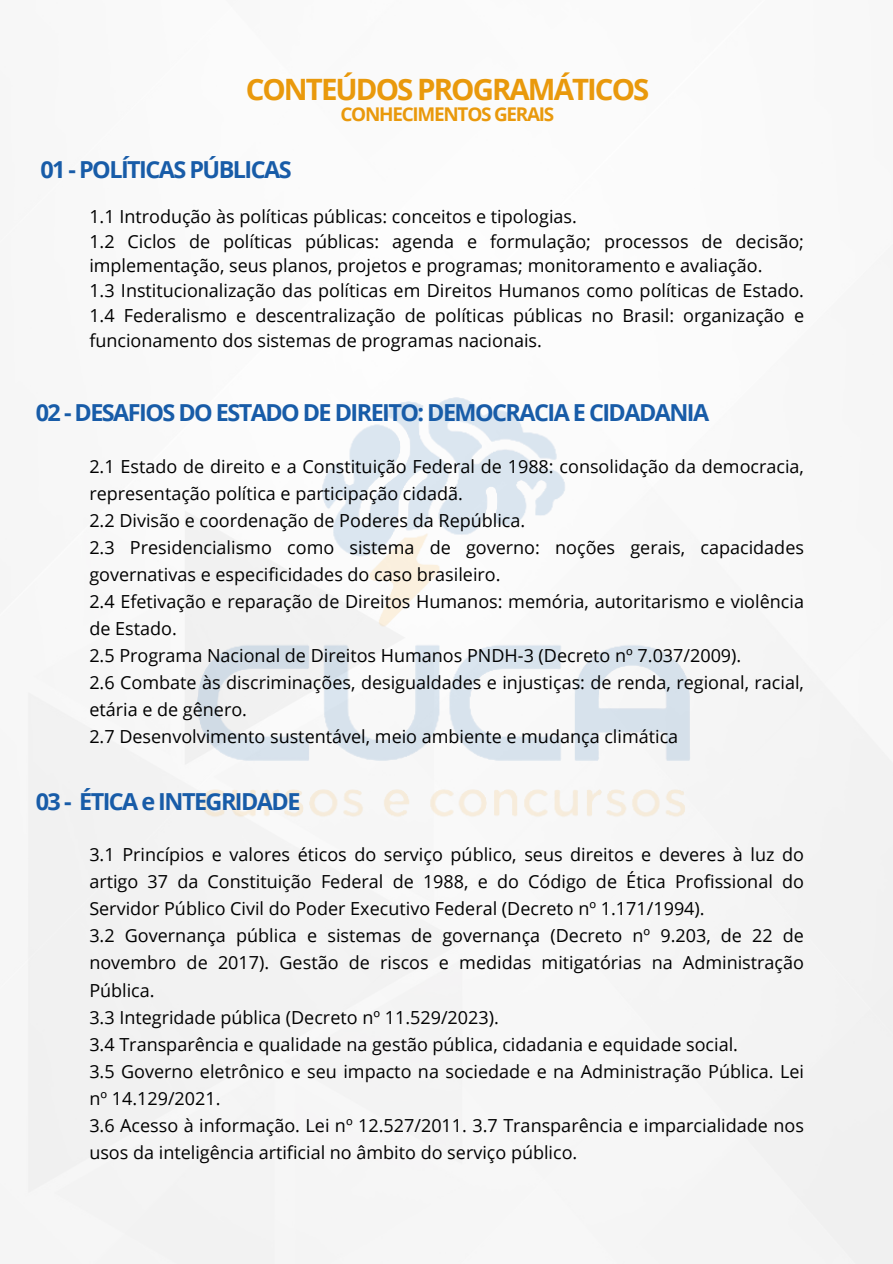
<style>
.page{position:relative;width:893px;height:1264px;background:#fff}
.page>*{position:absolute;margin:0;border:0;box-sizing:border-box;transform-origin:0 0}
.t1{font:700 29.4px "Open Sans";letter-spacing:-.065em;color:#e9990c}
.t2{font:700 23.4px "Open Sans";letter-spacing:-.065em;color:#185ca8}
.t3{font:700 18.9px "Open Sans";letter-spacing:-.065em;color:#e9990c}
.t4{font:18px/27px "Open Sans";color:#000}
</style>
<div class="page">
<img style="left:0;top:325px;width:892px;height:613px">
<p class="t1" style="left:246px;top:69px;width:405px">CONTEÚDOS PROGRAMÁTICOS</p>
<p class="t3" style="left:340px;top:101px;width:215px">CONHECIMENTOS GERAIS</p>
<p class="t2" style="left:40px;top:153px;width:253px">01 - POLÍTICAS PÚBLICAS</p>
<p class="t4" style="left:89px;top:202px;width:489px">1.1 Introdução às políticas públicas: conceitos e tipologias.</p>
<p class="t4" style="left:89px;top:228px;width:716px;line-height:24.8px">1.2 Ciclos de políticas públicas: agenda e formulação; processos de decisão; implementação, seus planos, projetos e programas; monitoramento e avaliação.</p>
<p class="t4" style="left:89px;top:278px;width:716px;line-height:24.8px;text-align:justify">1.3 Institucionalização das políticas em Direitos Humanos como políticas de Estado.<br>1.4 Federalismo e descentralização de políticas públicas no Brasil: organização e funcionamento dos sistemas de programas nacionais.</p>
<p class="t2" style="left:36px;top:396px;width:675px">02 - DESAFIOS DO ESTADO DE DIREITO: DEMOCRACIA E CIDADANIA</p>
<p class="t4" style="left:89px;top:452px;width:716px">2.1 Estado de direito e a Constituição Federal de 1988: consolidação da democracia, representação política e participação cidadã.</p>
<p class="t4" style="left:89px;top:506px;width:437px">2.2 Divisão e coordenação de Poderes da República.</p>
<p class="t4" style="left:89px;top:533px;width:716px">2.3 Presidencialismo como sistema de governo: noções gerais, capacidades governativas e especificidades do caso brasileiro.</p>
<p class="t4" style="left:89px;top:587px;width:716px">2.4 Efetivação e reparação de Direitos Humanos: memória, autoritarismo e violência de Estado.</p>
<p class="t4" style="left:89px;top:641px;width:653px">2.5 Programa Nacional de Direitos Humanos PNDH-3 (Decreto nº 7.037/2009).</p>
<p class="t4" style="left:89px;top:668px;width:716px">2.6 Combate às discriminações, desigualdades e injustiças: de renda, regional, racial, etária e de gênero.</p>
<p class="t4" style="left:89px;top:722px;width:590px">2.7 Desenvolvimento sustentável, meio ambiente e mudança climática</p>
<p class="t2" style="left:36px;top:784px;width:266px">03 - ÉTICA e INTEGRIDADE</p>
<p class="t4" style="left:89px;top:841px;width:716px;text-align:justify">3.1 Princípios e valores éticos do serviço público, seus direitos e deveres à luz do artigo 37 da Constituição Federal de 1988, e do Código de Ética Profissional do Servidor Público Civil do Poder Executivo Federal (Decreto nº 1.171/1994).</p>
<p class="t4" style="left:89px;top:922px;width:716px;text-align:justify">3.2 Governança pública e sistemas de governança (Decreto nº 9.203, de 22 de novembro de 2017). Gestão de riscos e medidas mitigatórias na Administração Pública.</p>
<p class="t4" style="left:89px;top:1003px;width:411px">3.3 Integridade pública (Decreto nº 11.529/2023).</p>
<p class="t4" style="left:89px;top:1030px;width:650px">3.4 Transparência e qualidade na gestão pública, cidadania e equidade social.</p>
<p class="t4" style="left:89px;top:1057px;width:716px">3.5 Governo eletrônico e seu impacto na sociedade e na Administração Pública. Lei nº 14.129/2021.</p>
<p class="t4" style="left:89px;top:1111px;width:716px">3.6 Acesso à informação. Lei nº 12.527/2011. 3.7 Transparência e imparcialidade nos usos da inteligência artificial no âmbito do serviço público.</p>
</div>
